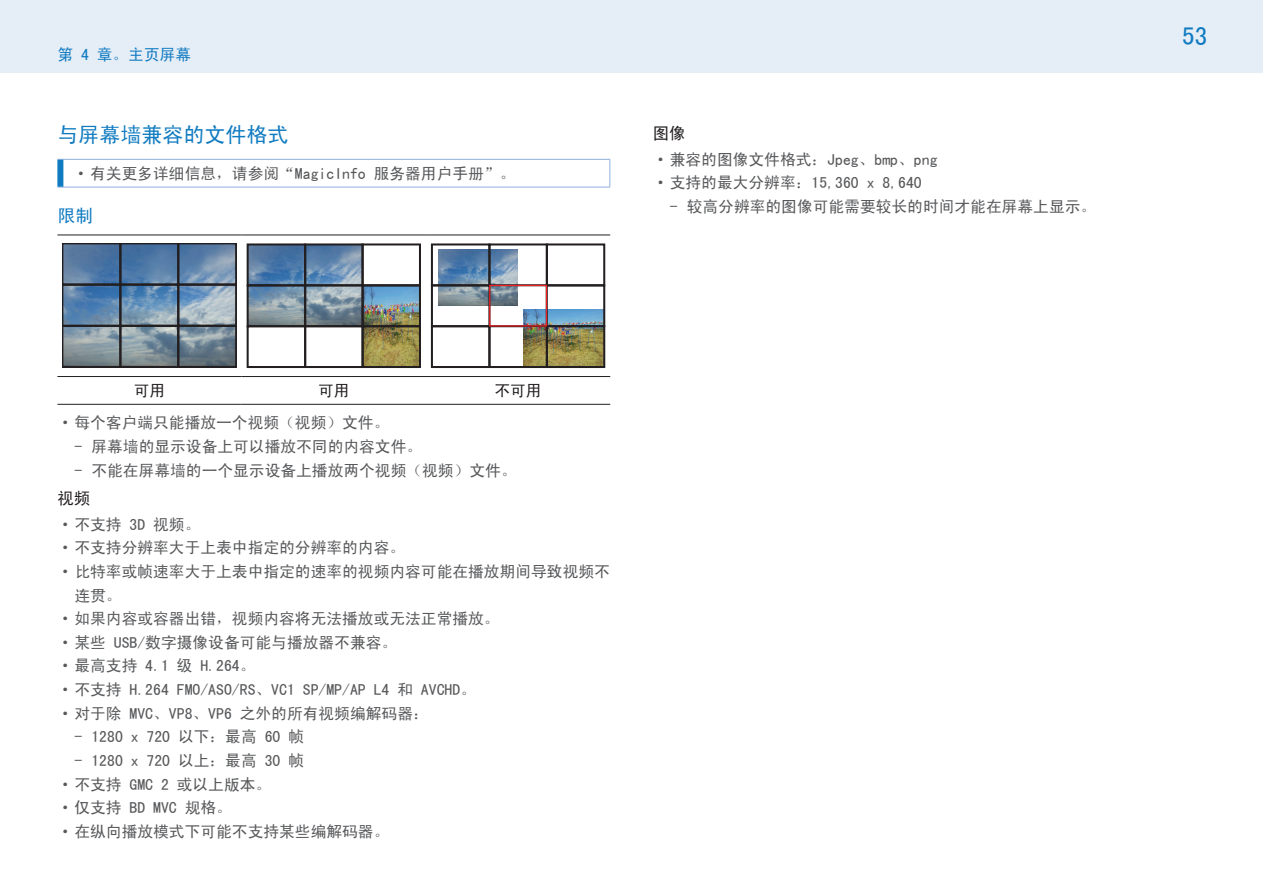
<style>
.page{position:relative;width:1263px;height:893px;background:#fff}
.page>*{position:absolute;margin:0;border:0;box-sizing:border-box;transform-origin:0 0}
.t1{font:25.5px "Sim Hei";color:#107bc1}
.t2{font:21px "Sim Hei";color:#107bc1}
.t3{font:18px "Sim Hei";color:#107bc1}
.t4{font:16.5px "Sim Hei";color:#231f20}
.t5{font:15.75px/23.7px "Sim Hei";color:#57585a}
.t6{font:15.75px "Sim Hei";color:#107bc1}
.t7{font:15.75px "Sim Hei";color:#231f20}
</style>
<div class="page">
<div style="left:0;top:0;width:1263px;height:72px;background:#e5edf7"></div>
<hr style="left:57px;top:159px;width:553px;height:1px;background:#8fb0db">
<svg style="left:609px;top:160px;width:1px;height:27px"></svg>
<hr style="left:57px;top:187px;width:553px;height:1px;background:#8fb0db">
<div style="left:57px;top:160px;width:6px;height:27px;background:#107bc1"></div>
<hr style="left:242px;top:235px;width:184px;height:1px;background:#231f20">
<hr style="left:426px;top:235px;width:184px;height:1px;background:#231f20">
<hr style="left:57px;top:404px;width:185px;height:1px;background:#231f20">
<hr style="left:242px;top:404px;width:184px;height:1px;background:#231f20">
<hr style="left:426px;top:404px;width:184px;height:1px;background:#231f20">
<hr style="left:242px;top:376px;width:184px;height:1px;background:#231f20">
<hr style="left:426px;top:376px;width:184px;height:1px;background:#231f20">
<svg style="left:57px;top:235px;width:185px;height:169px"></svg>
<img style="left:250px;top:246px;width:111px;height:78px">
<img style="left:364px;top:287px;width:54px;height:78px">
<div style="left:247px;top:243px;width:59px;height:43px;border:2px solid #231f20"></div>
<div style="left:304px;top:243px;width:60px;height:43px;border:2px solid #231f20"></div>
<div style="left:361px;top:243px;width:60px;height:43px;border:2px solid #231f20"></div>
<div style="left:247px;top:284px;width:59px;height:43px;border:2px solid #231f20"></div>
<div style="left:304px;top:284px;width:60px;height:43px;border:2px solid #231f20"></div>
<div style="left:361px;top:284px;width:60px;height:43px;border:2px solid #231f20"></div>
<div style="left:247px;top:325px;width:59px;height:43px;border:2px solid #231f20"></div>
<div style="left:304px;top:325px;width:60px;height:43px;border:2px solid #231f20"></div>
<div style="left:361px;top:325px;width:60px;height:43px;border:2px solid #231f20"></div>
<img style="left:438px;top:250px;width:80px;height:56px">
<img style="left:523px;top:310px;width:79px;height:55px">
<div style="left:431px;top:243px;width:59px;height:43px;border:2px solid #231f20"></div>
<div style="left:488px;top:243px;width:60px;height:43px;border:2px solid #231f20"></div>
<div style="left:546px;top:243px;width:59px;height:43px;border:2px solid #231f20"></div>
<div style="left:431px;top:284px;width:59px;height:43px;border:2px solid #231f20"></div>
<div style="left:546px;top:284px;width:59px;height:43px;border:2px solid #231f20"></div>
<div style="left:431px;top:325px;width:59px;height:43px;border:2px solid #231f20"></div>
<div style="left:488px;top:325px;width:60px;height:43px;border:2px solid #231f20"></div>
<div style="left:546px;top:325px;width:59px;height:43px;border:2px solid #231f20"></div>
<div style="left:489px;top:285px;width:58px;height:42px;border:1px solid #ee1f23"></div>
<p class="t6" style="left:57px;top:46px;width:135px">第 4 章。主页屏幕</p>
<h2 class="t2" style="left:57px;top:124px;width:232px">与屏幕墙兼容的文件格式</h2>
<p class="t5" style="left:73px;top:161px;width:444px">· 有关更多详细信息，请参阅“MagicInfo 服务器用户手册”。</p>
<p class="t3" style="left:57px;top:206px;width:37px">限制</p>
<p class="t4" style="left:653px;top:125px;width:34px">图像</p>
<p class="t5" style="left:653px;top:147px;width:286px">· 兼容的图像文件格式：Jpeg、bmp、png · 支持的最大分辨率：15,360 x 8,640</p>
<p class="t5" style="left:670px;top:194px;width:428px">- 较高分辨率的图像可能需要较长的时间才能在屏幕上显示。</p>
<p class="t7" style="left:134px;top:382px;width:33px">可用</p>
<p class="t7" style="left:318px;top:382px;width:33px">可用</p>
<p class="t7" style="left:494px;top:382px;width:49px">不可用</p>
<p class="t5" style="left:57px;top:411px;width:334px">· 每个客户端只能播放一个视频（视频）文件。</p>
<p class="t5" style="left:74px;top:434px;width:349px">- 屏幕墙的显示设备上可以播放不同的内容文件。</p>
<p class="t5" style="left:74px;top:458px;width:444px">- 不能在屏幕墙的一个显示设备上播放两个视频（视频）文件。</p>
<p class="t4" style="left:57px;top:490px;width:34px">视频</p>
<p class="t5" style="left:57px;top:512px;width:145px">· 不支持 3D 视频。</p>
<p class="t5" style="left:57px;top:536px;width:349px">· 不支持分辨率大于上表中指定的分辨率的内容。</p>
<p class="t5" style="left:57px;top:559px;width:554px">· 比特率或帧速率大于上表中指定的速率的视频内容可能在播放期间导致视频不</p>
<p class="t5" style="left:74px;top:583px;width:49px">连贯。</p>
<p class="t5" style="left:57px;top:607px;width:444px">· 如果内容或容器出错，视频内容将无法播放或无法正常播放。</p>
<p class="t5" style="left:57px;top:630px;width:341px">· 某些 USB/数字摄像设备可能与播放器不兼容。</p>
<p class="t5" style="left:57px;top:654px;width:200px">· 最高支持 4.1 级 H.264。</p>
<p class="t5" style="left:57px;top:677px;width:420px">· 不支持 H.264 FMO/ASO/RS、VC1 SP/MP/AP L4 和 AVCHD。</p>
<p class="t5" style="left:57px;top:701px;width:373px">· 对于除 MVC、VP8、VP6 之外的所有视频编解码器：</p>
<p class="t5" style="left:74px;top:725px;width:231px">- 1280 x 720 以下：最高 60 帧</p>
<p class="t5" style="left:57px;top:748px;width:334px;text-indent:17px">- 1280 x 720 以上：最高 30 帧<br>· 不支持 GMC 2 或以上版本。<br>· 仅支持 BD MVC 规格。<br>· 在纵向播放模式下可能不支持某些编解码器。</p>
<h1 class="t1" style="left:1182px;top:23px;width:27px">53</h1>
</div>
